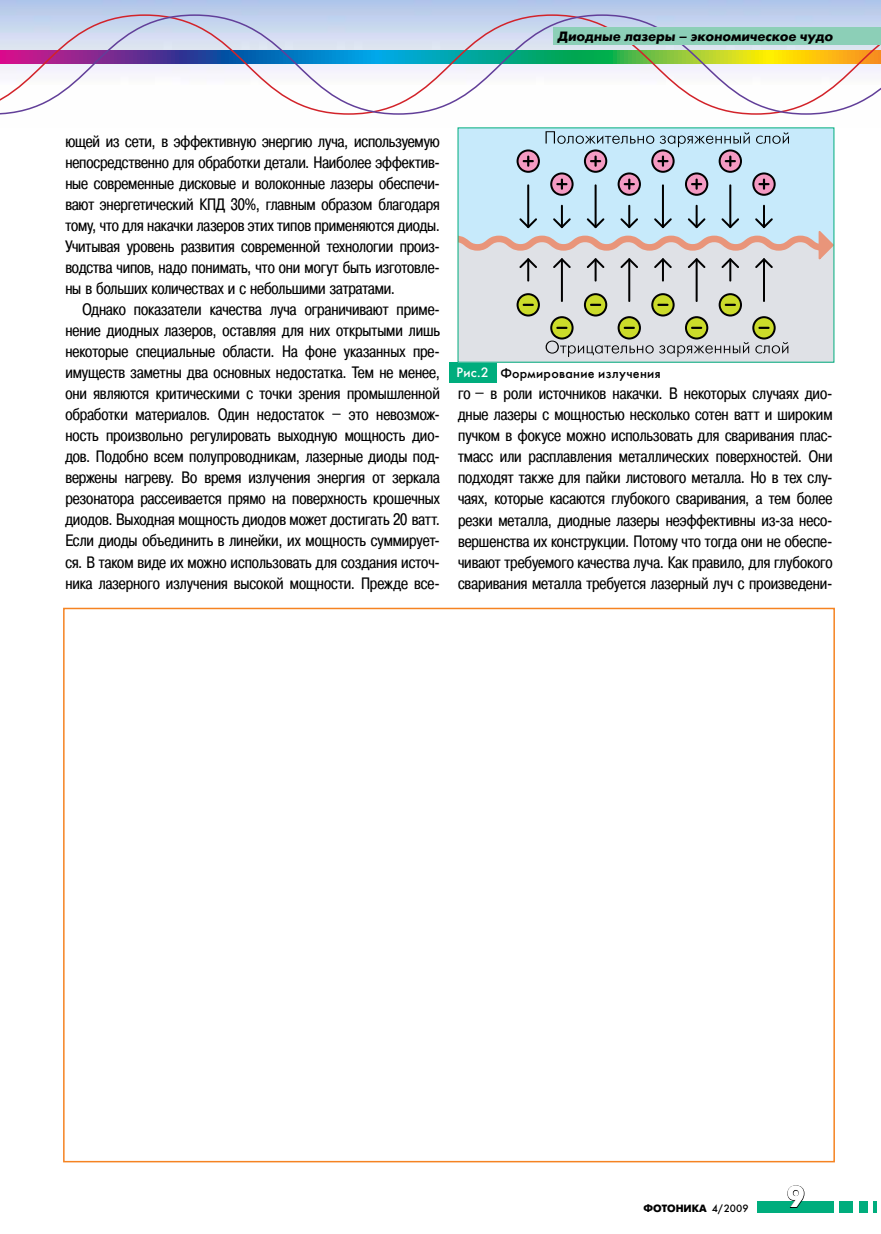
<style>
.page{position:relative;width:881px;height:1234px;background:#fff}
.page>*{position:absolute;margin:0;border:0;box-sizing:border-box;transform-origin:0 0}
.t1{font:700 30px "Futuris C";color:#fff}
.t2{font:16.5px/21px "Pragmatica Cond C";letter-spacing:-.005em;color:#000;text-align:justify}
.t3{font:italic 700 13.5px "Futuris C";color:#000}
.t4{font:13.5px "Futuris C";letter-spacing:.02em;color:#000}
.t5{font:700 10.5px "Futuris C";color:#000}
.t6{font:10.5px "Futuris C";color:#000}
.s1{color:#fff}
.s2{font-weight:700}
</style>
<div class="page">
<img style="left:0;top:0;width:880px;height:128px">
<svg style="left:0;top:14px;width:880px;height:101px"></svg>
<div style="left:553px;top:28px;width:327px;height:17px;background:#8ccfb7"></div>
<div style="left:449px;top:362px;width:47px;height:20px;background:#00ad7d"></div>
<div style="left:458px;top:128px;width:375px;height:234px;background:#c7eafb"></div>
<div style="left:459px;top:268px;width:372px;height:92px;background:#dfe1e6"></div>
<svg style="left:516px;top:149px;width:23px;height:24px"></svg>
<svg style="left:516px;top:293px;width:23px;height:23px"></svg>
<hr style="left:527px;top:184px;width:2px;height:44px;background:#000">
<hr style="left:560px;top:205px;width:2px;height:23px;background:#000">
<hr style="left:594px;top:184px;width:2px;height:44px;background:#000">
<hr style="left:628px;top:205px;width:2px;height:23px;background:#000">
<hr style="left:661px;top:184px;width:2px;height:44px;background:#000">
<hr style="left:695px;top:205px;width:2px;height:23px;background:#000">
<hr style="left:729px;top:184px;width:2px;height:44px;background:#000">
<hr style="left:762px;top:205px;width:2px;height:23px;background:#000">
<hr style="left:560px;top:258px;width:2px;height:44px;background:#000">
<hr style="left:594px;top:258px;width:2px;height:23px;background:#000">
<hr style="left:628px;top:258px;width:2px;height:44px;background:#000">
<hr style="left:527px;top:258px;width:2px;height:23px;background:#000">
<hr style="left:661px;top:258px;width:2px;height:23px;background:#000">
<hr style="left:695px;top:258px;width:2px;height:44px;background:#000">
<hr style="left:729px;top:258px;width:2px;height:23px;background:#000">
<svg style="left:459px;top:218px;width:372px;height:50px"></svg>
<hr style="left:762px;top:258px;width:2px;height:44px;background:#000">
<svg style="left:545px;top:131px;width:243px;height:65px"></svg>
<svg style="left:545px;top:293px;width:243px;height:64px"></svg>
<div style="left:757px;top:1201px;width:76px;height:11px;background:#00ad7d"></div>
<div style="left:838px;top:1201px;width:14px;height:11px;background:#00ad7d"></div>
<div style="left:858px;top:1201px;width:9px;height:11px;background:#00ad7d"></div>
<svg style="left:873px;top:1201px;width:2px;height:11px"></svg>
<svg style="left:787px;top:1185px;width:17px;height:23px"></svg>
<p class="t3" style="left:557px;top:29px;width:276px">Диодные лазеры – экономическое чудо</p>
<p class="t2" style="left:65px;top:131px;width:376px">ющей из сети, в эффективную энергию луча, используемую непосредственно для обработки детали. Наиболее эффектив&shy;ные современные дисковые и волоконные лазеры обеспечи&shy;вают энергетический КПД 30%, главным образом благодаря тому, что для накачки лазеров этих типов применяются диоды.<br>Учитывая уровень развития современной технологии произ&shy;водства чипов, надо понимать, что они могут быть изготовле&shy;ны в больших количествах и с небольшими затратами.</p>
<p class="t2" style="left:65px;top:299px;width:376px;text-indent:17px">Однако показатели качества луча ограничивают приме&shy;нение диодных лазеров, оставляя для них открытыми лишь некоторые специальные области. На фоне указанных пре&shy;имуществ заметны два основных недостатка. Тем не менее, они являются критическими с точки зрения промышленной обработки материалов. Один недостаток – это невозмож&shy;ность произвольно регулировать выходную мощность дио&shy;дов. Подобно всем полупроводникам, лазерные диоды под&shy;вержены нагреву. Во время излучения энергия от зеркала резонатора рассеивается прямо на поверхность крошечных диодов. Выходная мощность диодов может достигать 20 ватт.<br>Если диоды объединить в линейки, их мощность суммирует&shy;ся. В таком виде их можно использовать для создания источ&shy;ника лазерного излучения высокой мощности. Прежде все-</p>
<p class="t4" style="left:456px;top:365px;width:205px"><span class="s1">Рис.2</span> Формирование излучения</p>
<p class="t2" style="left:458px;top:383px;width:376px">го – в роли источников накачки. В некоторых случаях дио&shy;дные лазеры с мощностью несколько сотен ватт и широким пучком в фокусе можно использовать для сваривания плас&shy;тмасс или расплавления металлических поверхностей. Они подходят также для пайки листового металла. Но в тех слу&shy;чаях, которые касаются глубокого сваривания, а тем более резки металла, диодные лазеры неэффективны из-за несо&shy;вершенства их конструкции. Потому что тогда они не обеспе&shy;чивают требуемого качества луча. Как правило, для глубокого сваривания металла требуется лазерный луч с произведени-</p>
<p class="t5" style="left:643px;top:1202px;width:33px">ФОТОНИК</p>
<p class="t6" style="left:699px;top:1201px;width:51px"><span class="s2">А</span> 4/2009</p>
<h1 class="t1" style="left:786px;top:1179px;width:19px">9</h1>
</div>
